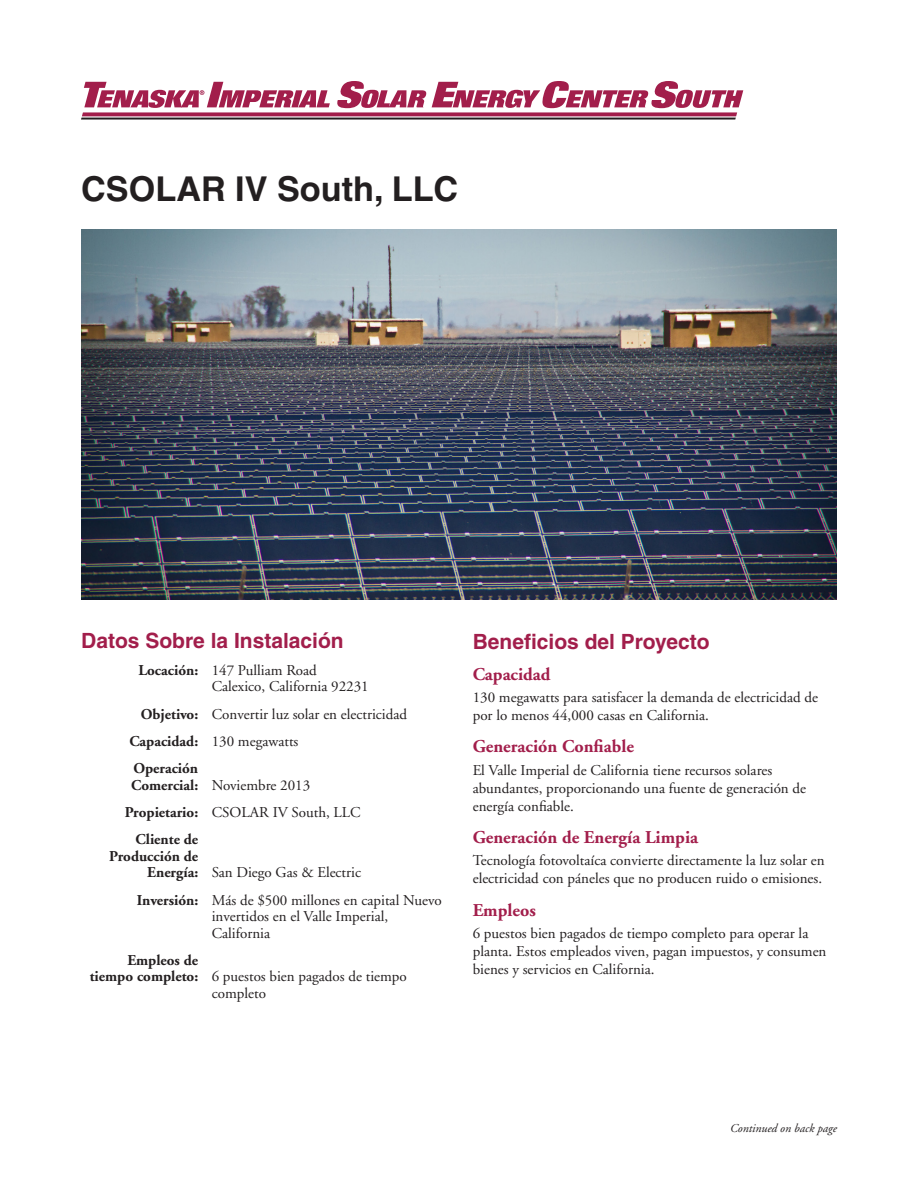
<style>
.page{position:relative;width:918px;height:1188px;background:#fff}
.page>*{position:absolute;margin:0;border:0;box-sizing:border-box;transform-origin:0 0}
.t1{font:700 34.2px "Helvetica";color:#231f20}
.t2{font:700 21px "Helvetica";color:#a21e4b}
.t3{font:700 18px "Adobe Garamond";color:#a21e4b}
.t4{font:15px/18px "Adobe Garamond";color:#231f20}
.t5{font:700 15px/16.5px "Adobe Garamond";color:#231f20}
.t6{font:italic 12px "Adobe Garamond";color:#231f20}
.s1{font-weight:700}
.s2{font-weight:400}
</style>
<div class="page">
<img style="left:81px;top:230px;width:756px;height:369px">
<svg style="left:81px;top:81px;width:662px;height:39px"></svg>
<p class="t1" style="left:81px;top:168px;width:379px">CSOLAR IV South, LLC</p>
<p class="t2" style="left:81px;top:628px;width:264px">Datos Sobre la Instalación</p>
<p class="t4" style="left:212px;top:662px;width:158px;line-height:16.5px;text-indent:-73px"><span class="s1">Locación:</span> 147 Pulliam Road<br>Calexico, California 92231</p>
<p class="t4" style="left:141px;top:705px;width:268px"><span class="s1">Objetivo:</span> Convertir luz solar en electricidad</p>
<p class="t4" style="left:129px;top:733px;width:171px"><span class="s1">Capacidad:</span> 130 megawatts</p>
<p class="t5" style="left:131px;top:760px;width:181px">Operación<br>Comercial: <span class="s2">Noviembre 2013</span></p>
<p class="t4" style="left:125px;top:804px;width:237px"><span class="s1">Propietario:</span> CSOLAR IV South, LLC</p>
<p class="t5" style="left:136px;top:832px;width:64px">Cliente de</p>
<p class="t5" style="left:109px;top:848px;width:91px">Producción de</p>
<p class="t4" style="left:147px;top:864px;width:215px"><span class="s1">Energía:</span> San Diego Gas &amp; Electric</p>
<p class="t4" style="left:212px;top:892px;width:231px;line-height:16.5px;text-indent:-75px"><span class="s1">Inversión:</span> Más de $500 millones en capital Nuevo invertidos en el Valle Imperial,<br>California</p>
<p class="t5" style="left:127px;top:952px;width:72px">Empleos de</p>
<p class="t4" style="left:90px;top:968px;width:319px"><span class="s1">tiempo completo:</span> 6 puestos bien pagados de tiempo</p>
<p class="t4" style="left:212px;top:985px;width:56px">completo</p>
<p class="t2" style="left:473px;top:629px;width:239px">Beneficios del Proyecto</p>
<p class="t3" style="left:473px;top:664px;width:79px">Capacidad</p>
<p class="t4" style="left:473px;top:689px;width:347px">130 megawatts para satisfacer la demanda de electricidad de por lo menos 44,000 casas en California.</p>
<p class="t3" style="left:473px;top:737px;width:163px">Generación Confiable</p>
<p class="t4" style="left:473px;top:761px;width:335px">El Valle Imperial de California tiene recursos solares abundantes, proporcionando una fuente de generación de energía confiable.</p>
<p class="t3" style="left:473px;top:828px;width:227px">Generación de Energía Limpia</p>
<p class="t4" style="left:473px;top:852px;width:353px">Tecnología fotovoltaíca convierte directamente la luz solar en electricidad con páneles que no producen ruido o emisiones.</p>
<p class="t3" style="left:473px;top:900px;width:65px">Empleos</p>
<p class="t4" style="left:473px;top:925px;width:355px">6 puestos bien pagados de tiempo completo para operar la planta. Estos empleados viven, pagan impuestos, y consumen bienes y servicios en California.</p>
<p class="t6" style="left:730px;top:1122px;width:108px">Continued on back page</p>
</div>
